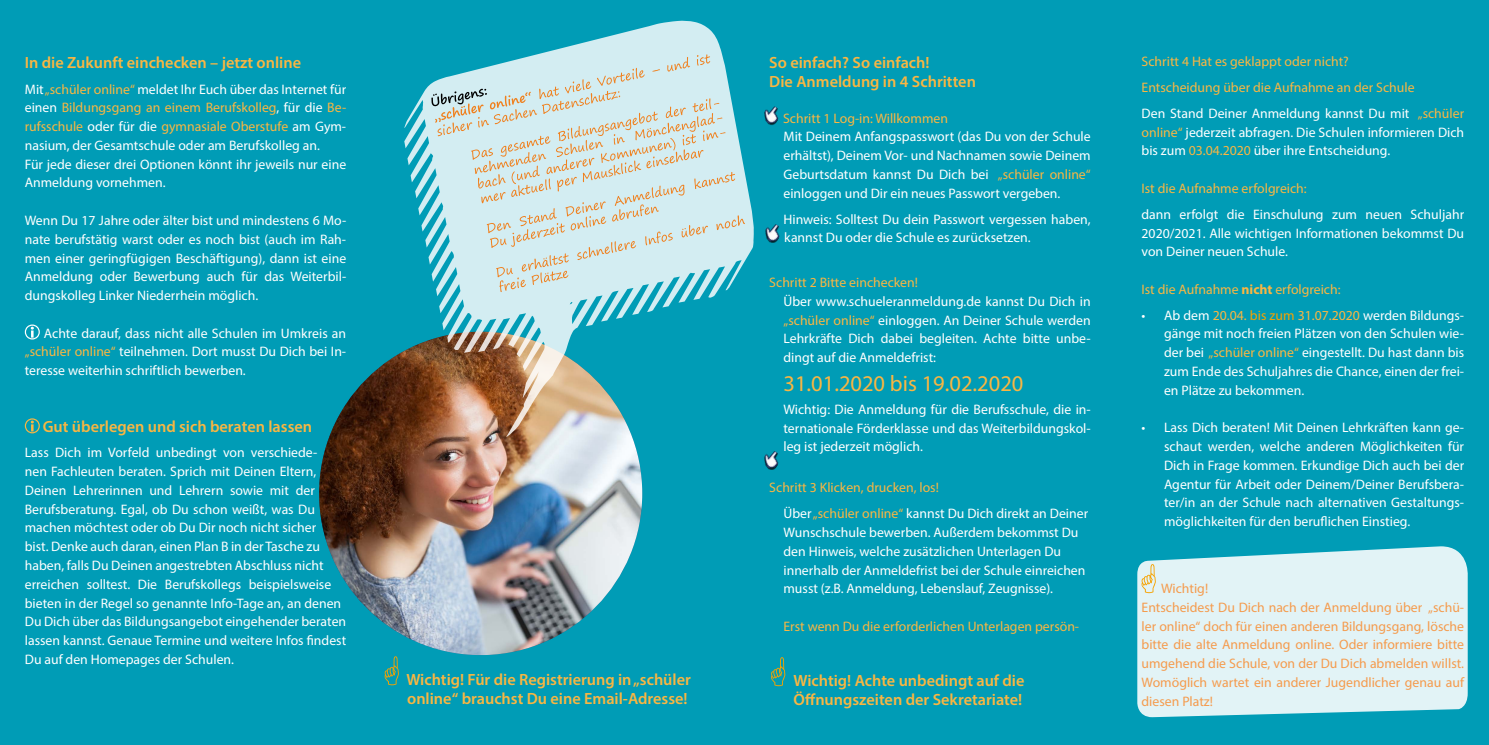
<style>
.page{position:relative;width:1489px;height:745px;background:#fff}
.page>*{position:absolute;margin:0;border:0;box-sizing:border-box;transform-origin:0 0}
.t1{font:22.5px "Myriad Pro";color:#fab642}
.t2{font:600 16.25px/19.5px "Myriad Pro";color:#fab642}
.t3{font:13.75px/18.8px "Myriad Pro";color:#fff;text-align:justify}
.t4{font:13.75px/25.9px "Myriad Pro";color:#fab642}
.t5{font:13.75px/18.8px "Myriad Pro";color:#f59b4d}
.s1{color:#fab642}
.s2{color:#fff}
.s3{font-weight:700}
.s4{color:#f6a200}
</style>
<div class="page">
<div style="left:0;top:0;width:1488px;height:744px;background:#009cb6"></div>
<svg style="left:1137px;top:546px;width:331px;height:170px;background:#d3edf1"></svg>
<svg style="left:25px;top:324px;width:15px;height:15px"></svg>
<svg style="left:25px;top:418px;width:15px;height:15px"></svg>
<img style="left:319px;top:331px;width:323px;height:323px;border-radius:160px">
<svg style="left:404px;top:20px;width:349px;height:417px"></svg>
<svg style="left:431px;top:54px;width:314px;height:238px;background:#c6dfdf"></svg>
<svg style="left:384px;top:656px;width:15px;height:28px"></svg>
<img style="left:764px;top:106px;width:15px;height:19px">
<img style="left:765px;top:224px;width:15px;height:19px">
<img style="left:764px;top:451px;width:15px;height:19px">
<svg style="left:771px;top:657px;width:14px;height:28px"></svg>
<svg style="left:1141px;top:563px;width:14px;height:29px"></svg>
<p class="t2" style="left:25px;top:52px;width:278px">In die Zukunft einchecken – jetzt online</p>
<p class="t3" style="left:25px;top:79px;width:323px;text-align:left">Mit <span class="s1">„schüler online“</span> meldet Ihr Euch über das Internet für einen <span class="s1">Bildungsgang an einem Berufskolleg</span>, für die <span class="s1">Be&shy;rufsschule</span> oder für die <span class="s1">gymnasiale Oberstufe</span> am Gym&shy;nasium, der Gesamtschule oder am Berufskolleg an.<br>Für jede dieser drei Optionen könnt ihr jeweils nur eine Anmeldung vornehmen.</p>
<p class="t3" style="left:25px;top:211px;width:323px">Wenn Du 17 Jahre oder älter bist und mindestens 6 Mo&shy;nate berufstätig warst oder es noch bist (auch im Rah&shy;men einer geringfügigen Beschäftigung), dann ist eine Anmeldung oder Bewerbung auch für das Weiterbil&shy;dungskolleg Linker Niederrhein möglich.</p>
<p class="t3" style="left:25px;top:323px;width:323px;text-indent:19px">Achte darauf, dass nicht alle Schulen im Umkreis an <span class="s1">„schüler online“</span> teilnehmen. Dort musst Du Dich bei In&shy;teresse weiterhin schriftlich bewerben.</p>
<p class="t2" style="left:43px;top:415px;width:271px">Gut überlegen und sich beraten lassen</p>
<p class="t3" style="left:25px;top:443px;width:323px;text-align:left">Lass Dich im Vorfeld unbedingt von verschiede-<br>nen Fachleuten beraten. Sprich mit Deinen Eltern, Deinen Lehrerinnen und Lehrern sowie mit der Berufsberatung. Egal, ob Du schon weißt, was Du machen möchtest oder ob Du Dir noch nicht sicher<br>bist. Denke auch daran, einen Plan B in der Tasche zu haben, falls Du Deinen angestrebten Abschluss nicht erreichen solltest. Die Berufskollegs beispielsweise bieten in der Regel so genannte Info-Tage an, an denen Du Dich über das Bildungsangebot eingehender beraten lassen kannst. Genaue Termine und weitere Infos findest Du auf den Homepages der Schulen.</p>
<p class="t2" style="left:406px;top:668px;width:286px">Wichtig! Für die Registrierung in „schüler online“ brauchst Du eine Email-Adresse!</p>
<p class="t2" style="left:769px;top:52px;width:208px">So einfach? So einfach!<br>Die Anmeldung in 4 Schritten</p>
<p class="t4" style="left:783px;top:105px;width:166px">Schritt 1 Log-in: Willkommen</p>
<p class="t3" style="left:783px;top:127px;width:309px">Mit Deinem Anfangspasswort (das Du von der Schule erhältst), Deinem Vor- und Nachnamen sowie Deinem Geburtsdatum kannst Du Dich bei <span class="s1">„schüler online“ </span>einloggen und Dir ein neues Passwort vergeben.</p>
<p class="t3" style="left:783px;top:209px;width:309px">Hinweis: Solltest Du dein Passwort vergessen haben, kannst Du oder die Schule es zurücksetzen.</p>
<p class="t4" style="left:769px;top:269px;width:150px">Schritt 2 Bitte einchecken!</p>
<p class="t3" style="left:783px;top:291px;width:309px">Über www.schueleranmeldung.de kannst Du Dich in <span class="s1">„schüler online“</span> einloggen. An Deiner Schule werden Lehrkräfte Dich dabei begleiten. Achte bitte unbe&shy;dingt auf die Anmeldefrist:</p>
<h1 class="t1" style="left:783px;top:370px;width:241px">31.01.2020 bis 19.02.2020</h1>
<p class="t3" style="left:783px;top:399px;width:309px">Wichtig: Die Anmeldung für die Berufsschule, die in&shy;ternationale Förderklasse und das Weiterbildungskol&shy;leg ist jederzeit möglich.</p>
<p class="t4" style="left:783px;top:474px;width:306px;text-indent:-14px">Schritt 3 Klicken, drucken, los!<br><span class="s2">Über</span> „schüler online“ <span class="s2">kannst Du Dich direkt an Deiner</span></p>
<p class="t3" style="left:783px;top:522px;width:303px;text-align:left">Wunschschule bewerben. Außerdem bekommst Du den Hinweis, welche zusätzlichen Unterlagen Du innerhalb der Anmeldefrist bei der Schule einreichen musst (z.B. Anmeldung, Lebenslauf, Zeugnisse).</p>
<p class="t4" style="left:783px;top:612px;width:297px">Erst wenn Du die erforderlichen Unterlagen persön-</p>
<p class="t2" style="left:793px;top:669px;width:232px">Wichtig! Achte unbedingt auf die<br>Öffnungszeiten der Sekretariate!</p>
<p class="t4" style="left:1141px;top:48px;width:324px">Schritt 4 Hat es geklappt oder nicht?<br>Entscheidung über die Aufnahme an der Schule<br><span class="s2">Den Stand Deiner Anmeldung kannst Du mit</span> „schüler</p>
<p class="t3" style="left:1141px;top:122px;width:324px"><span class="s1">online“</span> jederzeit abfragen. Die Schulen informieren Dich bis zum <span class="s1">03.04.2020</span> über ihre Entscheidung.</p>
<p class="t4" style="left:1141px;top:175px;width:167px">Ist die Aufnahme erfolgreich:</p>
<p class="t3" style="left:1141px;top:204px;width:324px">dann erfolgt die Einschulung zum neuen Schuljahr 2020/2021. Alle wichtigen Informationen bekommst Du von Deiner neuen Schule.</p>
<p class="t4" style="left:1141px;top:276px;width:200px">Ist die Aufnahme <span class="s3">nicht</span> erfolgreich:</p>
<p class="t3" style="left:1163px;top:305px;width:301px;text-indent:-22px">• Ab dem <span class="s1">20.04.</span> <span class="s4">bis zum</span> <span class="s1">31.07.2020</span> werden Bildungs&shy;gänge mit noch freien Plätzen von den Schulen wie&shy;der bei <span class="s1">„schüler online“</span> eingestellt. Du hast dann bis zum Ende des Schuljahres die Chance, einen der frei&shy;en Plätze zu bekommen.</p>
<p class="t3" style="left:1163px;top:418px;width:301px;text-indent:-22px">• Lass Dich beraten! Mit Deinen Lehrkräften kann ge&shy;schaut werden, welche anderen Möglichkeiten für Dich in Frage kommen. Erkundige Dich auch bei der Agentur für Arbeit oder Deinem/Deiner Berufsbera&shy;ter/in an der Schule nach alternativen Gestaltungs&shy;möglichkeiten für den beruflichen Einstieg.</p>
<p class="t5" style="left:1141px;top:578px;width:324px;text-indent:20px">Wichtig!<br>Entscheidest Du Dich nach der Anmeldung über „schü&shy;ler online“ doch für einen anderen Bildungsgang, lösche bitte die alte Anmeldung online. Oder informiere bitte umgehend die Schule, von der Du Dich abmelden willst.<br>Womöglich wartet ein anderer Jugendlicher genau auf diesen Platz!</p>
</div>
